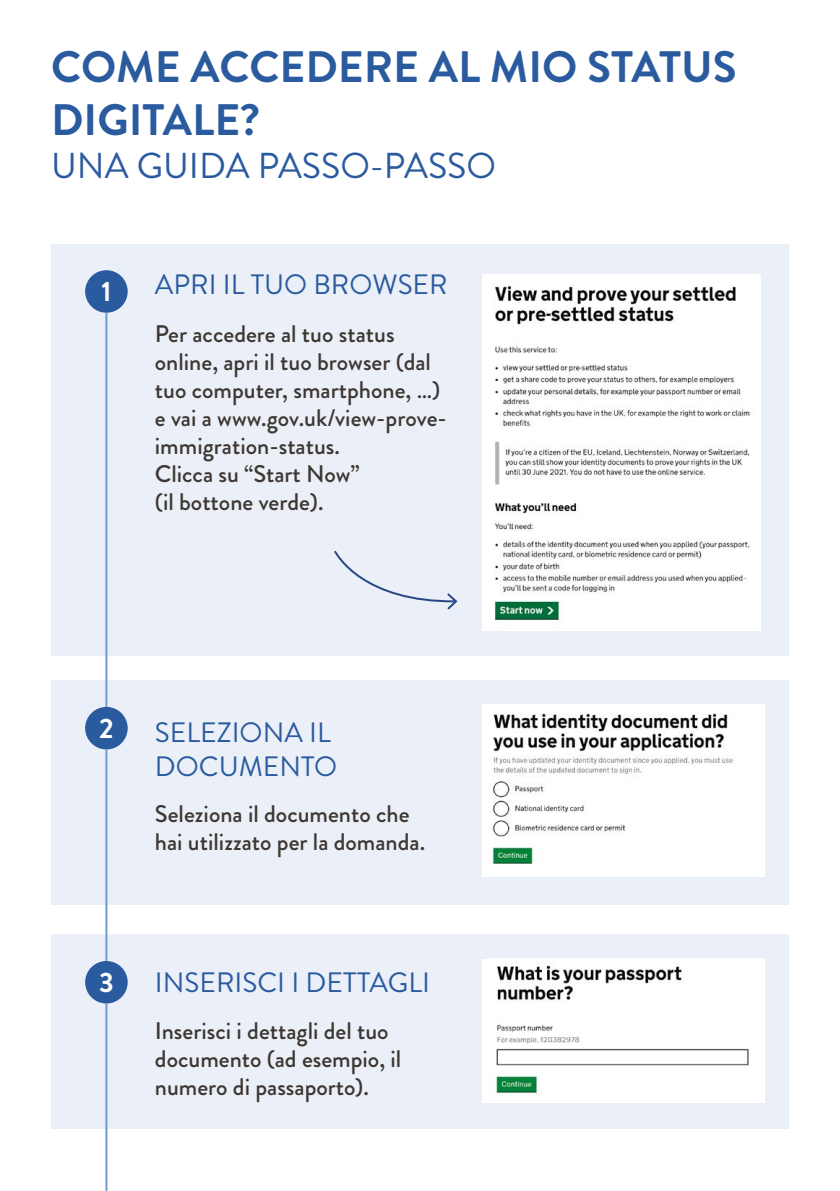
<style>
.page{position:relative;width:840px;height:1191px;background:#fff}
.page>*{position:absolute;margin:0;border:0;box-sizing:border-box;transform-origin:0 0}
.t1{font:700 44px/52.8px "Brandon Grotesque";color:#2b5b9f}
.t2{font:36px "Brandon Grotesque";color:#2b5b9f}
.t3{font:28px/33.6px "Brandon Grotesque";color:#2b5b9f}
.t4{font:700 28px "Brandon Grotesque";color:#fff}
.t5{font:500 24px/28px "Brandon Grotesque";color:#3d3732}
</style>
<div class="page">
<div style="left:51px;top:245px;width:737px;height:411px;background:#ebeff8"></div>
<div style="left:51px;top:681px;width:737px;height:224px;background:#ebeff8"></div>
<div style="left:51px;top:934px;width:737px;height:194px;background:#ebeff8"></div>
<div style="left:85px;top:270px;width:43px;height:43px;background:#2b5b9f;border-radius:50%"></div>
<div style="left:85px;top:707px;width:43px;height:42px;background:#2b5b9f;border-radius:50%"></div>
<div style="left:85px;top:961px;width:43px;height:42px;background:#2b5b9f;border-radius:50%"></div>
<svg style="left:334px;top:550px;width:124px;height:60px"></svg>
<img style="left:482px;top:705px;width:282px;height:171px">
<div style="left:482px;top:959px;width:282px;height:143px;background:#fff"></div>
<img style="left:496px;top:965px;width:253px;height:129px">
<hr style="left:105px;top:313px;width:2px;height:394px;background:#729bcd">
<hr style="left:105px;top:749px;width:2px;height:212px;background:#729bcd">
<hr style="left:105px;top:1003px;width:2px;height:188px;background:#729bcd">
<img style="left:482px;top:274px;width:278px;height:356px">
<h1 class="t1" style="left:51px;top:41px;width:686px">COME ACCEDERE AL MIO STATUS<br>DIGITALE?</h1>
<h2 class="t2" style="left:51px;top:141px;width:446px">UNA GUIDA PASSO-PASSO</h2>
<p class="t4" style="left:101px;top:272px;width:11px">1</p>
<p class="t3" style="left:155px;top:268px;width:294px">APRI IL TUO BROWSER</p>
<p class="t5" style="left:155px;top:320px;width:287px">Per accedere al tuo status online, apri il tuo browser (dal tuo computer, smartphone ..., (</p>
<p class="t5" style="left:155px;top:432px;width:186px">immigration-status.</p>
<p class="t5" style="left:155px;top:404px;width:293px">e vai a www.gov.uk/view-prove-</p>
<p class="t5" style="left:155px;top:460px;width:206px">Clicca su “Start Now“ i l( bottone verde .(</p>
<p class="t4" style="left:99px;top:708px;width:16px">2</p>
<p class="t3" style="left:155px;top:716px;width:184px">SELEZIONA IL<br>DOCUMENTO</p>
<p class="t5" style="left:155px;top:800px;width:272px">Seleziona il documento che hai utilizzato per la domanda.</p>
<p class="t4" style="left:99px;top:962px;width:16px">3</p>
<p class="t3" style="left:155px;top:966px;width:276px">INSERISCI I DETTAGLI</p>
<p class="t5" style="left:155px;top:1017px;width:248px">Inserisci i dettagli del tuo documento (ad esempio il, numero di passaporto .(</p>
</div>
